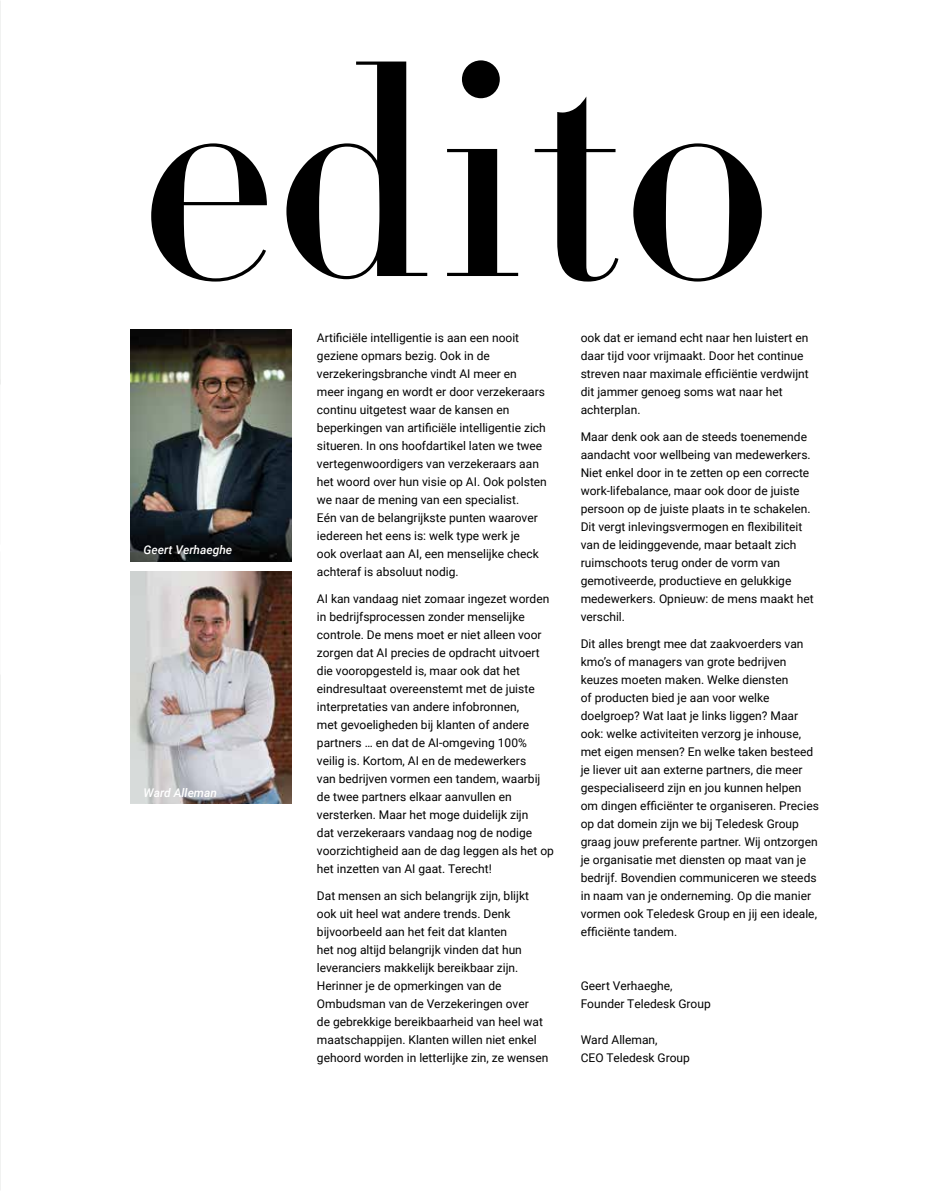
<style>
.page{position:relative;width:936px;height:1191px;background:#fff}
.page>*{position:absolute;margin:0;border:0;box-sizing:border-box;transform-origin:0 0}
.t1{font:291.3px "Didot LT Pro Headline";color:#000}
.t2{font:12px/18px "Roboto";color:#000}
.t3{font:italic 500 12px "Roboto";color:#fff}
</style>
<div class="page">
<img style="left:130px;top:330px;width:161px;height:231px">
<img style="left:130px;top:571px;width:161px;height:233px">
<h1 class="t1" style="left:139px;top:-5px;width:638px">edito</h1>
<p class="t3" style="left:144px;top:541px;width:90px">Geert Verhaeghe</p>
<p class="t3" style="left:144px;top:784px;width:75px">Ward Alleman</p>
<p class="t2" style="left:317px;top:328px;width:231px">Artificiële intelligentie is aan een nooit geziene opmars bezig. Ook in de verzekeringsbranche vindt AI meer en meer ingang en wordt er door verzekeraars continu uitgetest waar de kansen en beperkingen van artificiële intelligentie zich situeren. In ons hoofdartikel laten we twee vertegenwoordigers van verzekeraars aan het woord over hun visie op AI. Ook polsten we naar de mening van een specialist.<br>Eén van de belangrijkste punten waarover iedereen het eens is: welk type werk je<br>ook overlaat aan AI, een menselijke check achteraf is absoluut nodig.</p>
<p class="t2" style="left:317px;top:589px;width:238px">AI kan vandaag niet zomaar ingezet worden in bedrijfsprocessen zonder menselijke controle. De mens moet er niet alleen voor zorgen dat AI precies de opdracht uitvoert die vooropgesteld is, maar ook dat het eindresultaat overeenstemt met de juiste interpretaties van andere infobronnen,<br>met gevoeligheden bij klanten of andere partners … en dat de AI-omgeving 100% veilig is. Kortom, AI en de medewerkers<br>van bedrijven vormen een tandem, waarbij de twee partners elkaar aanvullen en versterken. Maar het moge duidelijk zijn<br>dat verzekeraars vandaag nog de nodige voorzichtigheid aan de dag leggen als het op het inzetten van AI gaat. Terecht!</p>
<p class="t2" style="left:317px;top:886px;width:233px">Dat mensen an sich belangrijk zijn, blijkt ook uit heel wat andere trends. Denk bijvoorbeeld aan het feit dat klanten<br>het nog altijd belangrijk vinden dat hun leveranciers makkelijk bereikbaar zijn.<br>Herinner je de opmerkingen van de Ombudsman van de Verzekeringen over<br>de gebrekkige bereikbaarheid van heel wat maatschappijen. Klanten willen niet enkel gehoord worden in letterlijke zin, ze wensen</p>
<p class="t2" style="left:580px;top:328px;width:229px">ook dat er iemand echt naar hen luistert en daar tijd voor vrijmaakt. Door het continue streven naar maximale efficiëntie verdwijnt dit jammer genoeg soms wat naar het achterplan.</p>
<p class="t2" style="left:580px;top:427px;width:234px">Maar denk ook aan de steeds toenemende aandacht voor wellbeing van medewerkers.<br>Niet enkel door in te zetten op een correcte work-lifebalance, maar ook door de juiste persoon op de juiste plaats in te schakelen.<br>Dit vergt inlevingsvermogen en flexibiliteit van de leidinggevende, maar betaalt zich ruimschoots terug onder de vorm van gemotiveerde, productieve en gelukkige medewerkers. Opnieuw: de mens maakt het verschil.</p>
<p class="t2" style="left:580px;top:634px;width:240px">Dit alles brengt mee dat zaakvoerders van kmo’s of managers van grote bedrijven keuzes moeten maken. Welke diensten<br>of producten bied je aan voor welke doelgroep? Wat laat je links liggen? Maar ook: welke activiteiten verzorg je inhouse, met eigen mensen? En welke taken besteed je liever uit aan externe partners, die meer gespecialiseerd zijn en jou kunnen helpen om dingen efficiënter te organiseren. Precies op dat domein zijn we bij Teledesk Group graag jouw preferente partner. Wij ontzorgen je organisatie met diensten op maat van je bedrijf. Bovendien communiceren we steeds in naam van je onderneming. Op die manier vormen ook Teledesk Group en jij een ideale, efficiënte tandem.</p>
<p class="t2" style="left:580px;top:976px;width:131px">Geert Verhaeghe,<br>Founder Teledesk Group</p>
<p class="t2" style="left:580px;top:1030px;width:111px">Ward Alleman,<br>CEO Teledesk Group</p>
</div>
